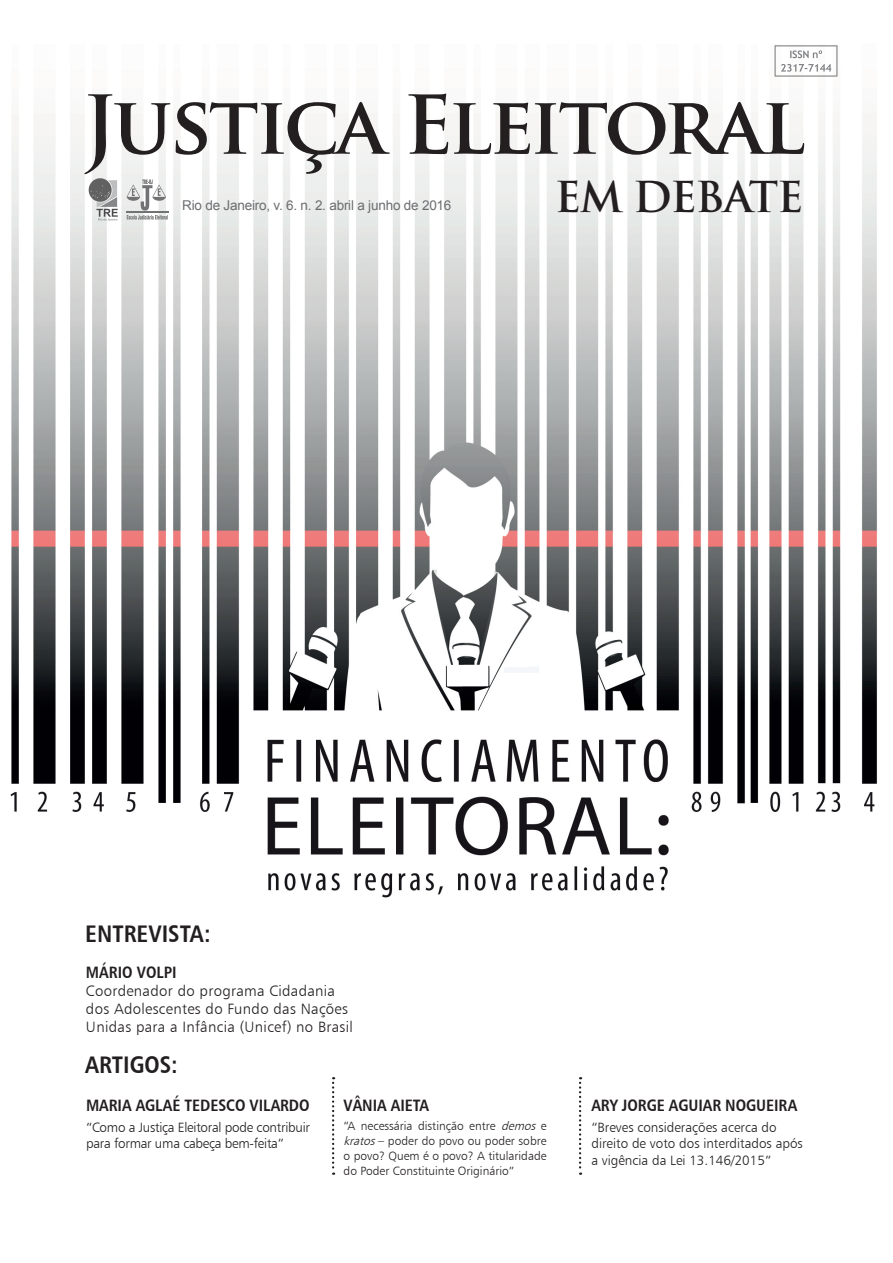
<style>
.page{position:relative;width:893px;height:1263px;background:#fff}
.page>*{position:absolute;margin:0;border:0;box-sizing:border-box;transform-origin:0 0}
.t1{font:700 78.9px "Trajan Pro";letter-spacing:-.04em;color:#231f20}
.t2{font:700 41.55px "Trajan Pro";letter-spacing:-.03em;color:#231f20}
.t3{font:24px "Humanist 777 BT Bold Condensed B";color:#231f20}
.t4{font:16.5px "Humanist 777 BT Bold Condensed B";letter-spacing:-.005em;color:#231f20}
.t5{font:15px/18px "Humanist 777 BT Light B";letter-spacing:.02em;color:#231f20}
.t6{font:13.5px/16.5px "Humanist 777 BT Light B";color:#231f20}
.t7{font:13.5px/16.5px "Humanist 777 BT Light B";letter-spacing:-.02em;color:#231f20}
.t8{font:13.5px "Arial";letter-spacing:-.015em;color:#6c6d70}
.t9{font:12px/15px "Humanist 777 BT Light B";color:#231f20;text-align:justify}
.s1{font-style:italic}
</style>
<div class="page">
<img style="left:10px;top:45px;width:867px;height:1130px">
<svg style="left:332px;top:1077px;width:2px;height:98px"></svg>
<svg style="left:579px;top:1077px;width:2px;height:98px"></svg>
<hr style="left:126px;top:212px;width:43px;height:1px;background:#727274">
<svg style="left:127px;top:179px;width:41px;height:41px"></svg>
<svg style="left:89px;top:178px;width:29px;height:43px"></svg>
<img style="left:774px;top:45px;width:63px;height:32px">
<h1 class="t1" style="left:83px;top:76px;width:724px">Justiça Eleitoral</h1>
<p class="t8" style="left:182px;top:197px;width:271px">Rio de Janeiro, v. 6. n. 2. abril a junho de 2016</p>
<h2 class="t2" style="left:555px;top:171px;width:250px">EM DEBATE</h2>
<h3 class="t3" style="left:85px;top:918px;width:127px">ENTREVISTA:</h3>
<h3 class="t4" style="left:86px;top:962px;width:92px">MÁRIO VOLPI</h3>
<p class="t5" style="left:86px;top:982px;width:268px">Coordenador do programa Cidadania dos Adolescentes do Fundo das Nações<br>Unidas para a Infância (Unicef) no Brasil</p>
<h3 class="t3" style="left:85px;top:1049px;width:94px">ARTIGOS:</h3>
<h3 class="t4" style="left:86px;top:1095px;width:225px">MARIA AGLAÉ TEDESCO VILARDO</h3>
<p class="t7" style="left:86px;top:1119px;width:225px">“Como a Justiça Eleitoral pode contribuir para formar uma cabeça bem-feita”</p>
<h3 class="t4" style="left:344px;top:1095px;width:87px">VÂNIA AIETA</h3>
<p class="t9" style="left:344px;top:1118px;width:204px">“A necessária distinção entre <span class="s1">demos</span> e <span class="s1">kratos</span>– poder do povo ou poder sobre o povo? Quem é o povo? A titularidade do Poder Constituinte Originário”</p>
<h3 class="t4" style="left:591px;top:1095px;width:207px">ARY JORGE AGUIAR NOGUEIRA</h3>
<p class="t6" style="left:591px;top:1119px;width:213px">“Breves considerações acerca do direito de voto dos interditados após a vigência da Lei 13.146/2015”</p>
</div>
